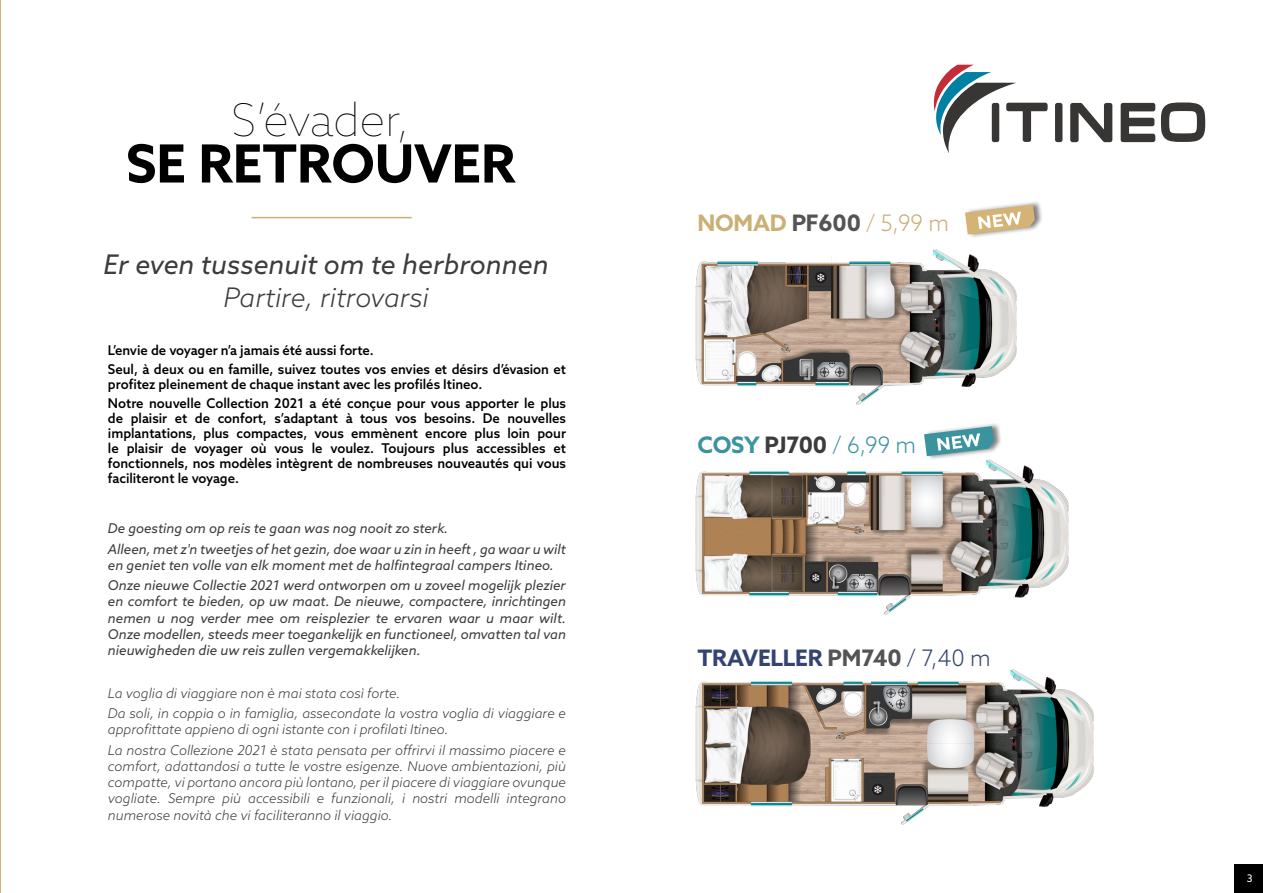
<style>
.page{position:relative;width:1263px;height:893px;background:#fff}
.page>*{position:absolute;margin:0;border:0;box-sizing:border-box;transform-origin:0 0}
.t1{font:700 52.65px "Azo Sans";color:#000}
.t2{font:100 45px "Azo Sans";color:#000}
.t3{font:italic 27px "Azo Sans";color:#3c3c3b}
.t4{font:italic 300 27px "Azo Sans";color:#3c3c3b}
.t5{font:700 22.8px "Azo Sans";letter-spacing:-.01em;color:#344470}
.t6{font:300 22.8px "Azo Sans";color:#cbb076}
.t7{font:300 22.8px "Azo Sans";color:#3b93a0}
.t8{font:500 13.5px/15px "Azo Sans";color:#000}
.t9{font:italic 300 13.5px/16.2px "Azo Sans";color:#3c3c3b}
.t10{font:italic 13.5px/16.2px "Azo Sans";color:#3c3c3b}
.t11{font:10.5px "Azo Sans";color:#fff}
.s1{font-weight:700}
.s2{font-weight:700;color:#555454}
.s3{font-weight:700;color:#3c3c3b}
.s4{color:#555454}
.s5{font-weight:300}
</style>
<div class="page">
<hr style="left:0;top:0;width:1px;height:893px;background:#d5b376">
<div style="left:1055px;top:103px;width:7px;height:39px;background:#373634;border-radius:2px"></div>
<svg style="left:1121px;top:103px;width:34px;height:39px"></svg>
<svg style="left:1070px;top:103px;width:42px;height:39px"></svg>
<svg style="left:934px;top:65px;width:113px;height:88px"></svg>
<div style="left:992px;top:103px;width:7px;height:39px;background:#373634;border-radius:2px"></div>
<svg style="left:1161px;top:102px;width:44px;height:40px"></svg>
<img style="left:696px;top:249px;width:320px;height:155px">
<img style="left:695px;top:461px;width:373px;height:153px">
<img style="left:696px;top:670px;width:397px;height:155px">
<div style="left:965px;top:200px;width:78px;height:39px;background:#000;opacity:.5"></div>
<svg style="left:965px;top:205px;width:71px;height:30px"></svg>
<div style="left:924px;top:422px;width:78px;height:39px;background:#000;opacity:.5"></div>
<svg style="left:924px;top:426px;width:71px;height:30px"></svg>
<hr style="left:252px;top:217px;width:160px;height:1px;background:#cbb076">
<div style="left:1235px;top:864px;width:28px;height:29px;background:#000"></div>
<h2 class="t2" style="left:231px;top:91px;width:181px">S’évader,</h2>
<h1 class="t1" style="left:126px;top:129px;width:391px">SE RETROUVER</h1>
<h3 class="t3" style="left:103px;top:247px;width:447px">Er even tussenuit om te herbronnen</h3>
<h3 class="t4" style="left:223px;top:279px;width:207px">Partire, ritrovarsi</h3>
<p class="t8" style="left:108px;top:340px;width:460px;line-height:19.2px">L’envie de voyager n’a jamais été aussi forte.<br>Seul, à deux ou en famille, suivez toutes vos envies et désirs d’évasion et</p>
<p class="t8" style="left:108px;top:374px;width:460px;line-height:19.2px">profitez pleinement de chaque instant avec les profilés Itineo.<br>Notre nouvelle Collection 2021 a été conçue pour vous apporter le plus</p>
<p class="t8" style="left:108px;top:411px;width:460px;text-align:justify">de plaisir et de confort, s’adaptant à tous vos besoins. De nouvelles implantations, plus compactes, vous emmènent encore plus loin pour le plaisir de voyager où vous le voulez. Toujours plus accessibles et fonctionnels, nos modèles intègrent de nombreuses nouveautés qui vous faciliteront le voyage.</p>
<p class="t10" style="left:108px;top:518px;width:460px;line-height:20.4px">De goesting om op reis te gaan was nog nooit zo sterk.<br>Alleen, met z'n tweetjes of het gezin, doe waar u zin in heeft , ga waar u wilt</p>
<p class="t10" style="left:108px;top:555px;width:460px;line-height:20.4px">en geniet ten volle van elk moment met de halfintegraal campers Itineo.<br>Onze nieuwe Collectie 2021 werd ontworpen om u zoveel mogelijk plezier</p>
<p class="t10" style="left:108px;top:593px;width:460px;text-align:justify">en comfort te bieden, op uw maat. De nieuwe, compactere, inrichtingen nemen u nog verder mee om reisplezier te ervaren waar u maar wilt.<br>Onze modellen, steeds meer toegankelijk en functioneel, omvatten tal van nieuwigheden die uw reis zullen vergemakkelijken.</p>
<p class="t9" style="left:108px;top:682px;width:460px;line-height:20.4px">La voglia di viaggiare non è mai stata così forte.<br>Da soli, in coppia o in famiglia, assecondate la vostra voglia di viaggiare e</p>
<p class="t9" style="left:108px;top:719px;width:459px;line-height:20.4px">approfittate appieno di ogni istante con i profilati Itineo.<br>La nostra Collezione 2021 è stata pensata per offrirvi il massimo piacere e</p>
<p class="t9" style="left:108px;top:758px;width:460px;text-align:justify">comfort, adattandosi a tutte le vostre esigenze. Nuove ambientazioni, più compatte, vi portano ancora più lontano, per il piacere di viaggiare ovunque vogliate. Sempre più accessibili e funzionali, i nostri modelli integrano numerose novità che vi faciliteranno il viaggio.</p>
<h3 class="t6" style="left:697px;top:208px;width:253px"><span class="s1">NOMAD</span> <span class="s2">PF600</span> / 5,99 m</h3>
<h3 class="t7" style="left:697px;top:430px;width:220px"><span class="s1">COSY</span> <span class="s3">PJ700</span> / 6,99 m</h3>
<h3 class="t5" style="left:697px;top:643px;width:295px">TRAVELLER <span class="s4">PM740</span> <span class="s5">/ 7,40 m</span></h3>
<p class="t11" style="left:1247px;top:871px;width:7px">3</p>
</div>
